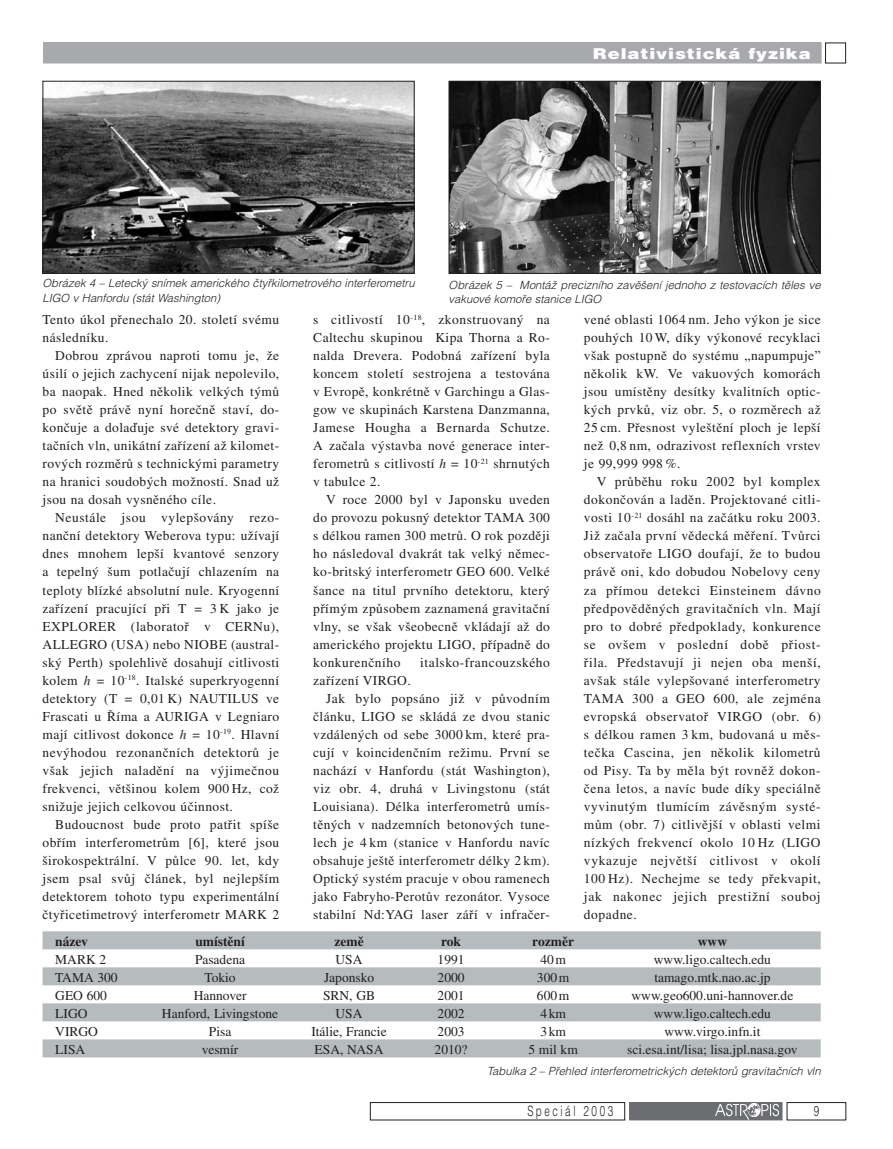
<style>
.page{position:relative;width:893px;height:1149px;background:#fff}
.page>*{position:absolute;margin:0;border:0;box-sizing:border-box;transform-origin:0 0}
.t1{font:900 15px "Helvetica CE";letter-spacing:.05em;color:#fff;scale:1.2 1}
.t2{font:300 14.25px "Helvetica CE";letter-spacing:.25em;color:#231f20;scale:.7 1}
.t3{font:13.5px/18px "Times CE";letter-spacing:.03em;color:#231f20;text-align:justify}
.t4{font:13.5px "Times CE";color:#231f20}
.t5{font:700 13.5px "Times CE";color:#231f20}
.t6{font:italic 300 11.25px/14.2px "Helvetica CE";color:#231f20}
.s1{font-style:italic}
</style>
<div class="page">
<div style="left:44px;top:43px;width:777px;height:20px;background:#a8a9ad"></div>
<div style="left:825px;top:43px;width:21px;height:20px;border:1px solid #231f20"></div>
<div style="left:630px;top:1102px;width:152px;height:17px;background:#6c6d70"></div>
<img style="left:715px;top:1103px;width:64px;height:15px">
<div style="left:787px;top:1101px;width:59px;height:18px;border:1px solid #231f20"></div>
<div style="left:370px;top:1101px;width:255px;height:18px;border:1px solid #231f20"></div>
<svg style="left:43px;top:931px;width:778px;height:126px;fill:#b6bcbe"></svg>
<img style="left:45px;top:83px;width:368px;height:189px">
<div style="left:43px;top:81px;width:372px;height:193px;border:1px solid #231f20"></div>
<img style="left:451px;top:83px;width:368px;height:189px">
<div style="left:449px;top:81px;width:372px;height:193px;border:1px solid #231f20"></div>
<p class="t1" style="left:593px;top:45px;width:183px">Relativistická fyzika</p>
<p class="t6" style="left:43px;top:276px;width:374px">Obrázek 4 – Letecký snímek amerického čtyřkilometrového interferometru<br>LIGO v Hanfordu (stát Washington)</p>
<p class="t6" style="left:449px;top:278px;width:374px">Obrázek 5 – Montáž precizního zavěšení jednoho z testovacích těles ve vakuové komoře stanice LIGO</p>
<p class="t3" style="left:43px;top:310px;width:238px">Tento úkol přenechalo 20. století svému následníku.</p>
<p class="t3" style="left:43px;top:346px;width:238px;text-indent:13px">Dobrou zprávou naproti tomu je, že úsilí o jejich zachycení nijak nepolevilo, ba naopak. Hned několik velkých týmů po světě právě nyní horečně staví, do&shy;končuje a dolaďuje své detektory gravi&shy;tačních vln, unikátní zařízení až kilomet&shy;rových rozměrů s technickými parametry na hranici soudobých možností. Snad už jsou na dosah vysněného cíle.</p>
<p class="t3" style="left:43px;top:508px;width:238px;text-indent:13px">Neustále jsou vylepšovány rezo&shy;nanční detektory Weberova typu: užívají dnes mnohem lepší kvantové senzory a tepelný šum potlačují chlazením na teploty blízké absolutní nule. Kryogenní zařízení pracující při T = 3 K jako je EXPLORER (laboratoř v CERNu), ALLEGRO (USA) nebo NIOBE (austral&shy;ský Perth) spolehlivě dosahují citlivosti kolem <span class="s1">h</span> = 10<sup>-18</sup>. Italské superkryogenní detektory (T = 0,01 K) NAUTILUS ve Frascati u Říma a AURIGA v Legniaro mají citlivost dokonce <span class="s1">h</span> = 10<sup>-19</sup>. Hlavní nevýhodou rezonančních detektorů je však jejich naladění na výjimečnou frekvenci, většinou kolem 900 Hz, což snižuje jejich celkovou účinnost.</p>
<p class="t3" style="left:43px;top:814px;width:238px;text-indent:13px">Budoucnost bude proto patřit spíše obřím interferometrům [6], které jsou širokospektrální. V půlce 90. let, kdy jsem psal svůj článek, byl nejlepším detektorem tohoto typu experimentální čtyřicetimetrový interferometr MARK 2</p>
<p class="t3" style="left:313px;top:310px;width:238px">s citlivostí 10<sup>-18</sup>, zkonstruovaný na Caltechu skupinou Kipa Thorna a Ro&shy;nalda Drevera. Podobná zařízení byla koncem století sestrojena a testována v Evropě, konkrétně v Garchingu a Glas&shy;gow ve skupinách Karstena Danzmanna, Jamese Hougha a Bernarda Schutze.<br>A začala výstavba nové generace inter&shy;ferometrů s citlivostí <span class="s1">h</span> = 10<sup>-21</sup> shrnutých v tabulce 2.</p>
<p class="t3" style="left:313px;top:490px;width:238px;text-indent:13px">V roce 2000 byl v Japonsku uveden do provozu pokusný detektor TAMA 300 s délkou ramen 300 metrů. O rok později ho následoval dvakrát tak velký němec&shy;ko-britský interferometr GEO 600. Velké šance na titul prvního detektoru, který přímým způsobem zaznamená gravitační vlny, se však všeobecně vkládají až do amerického projektu LIGO, případně do konkurenčního</p>
<p class="t3" style="left:420px;top:652px;width:131px">italsko-francouzského</p>
<p class="t3" style="left:313px;top:670px;width:99px">zařízení VIRGO.</p>
<p class="t3" style="left:326px;top:688px;width:225px">Jak bylo popsáno již v původním</p>
<p class="t3" style="left:313px;top:706px;width:238px">článku, LIGO se skládá ze dvou stanic</p>
<p class="t3" style="left:313px;top:724px;width:238px">vzdálených od sebe 3000 km, které pra-</p>
<p class="t3" style="left:313px;top:742px;width:238px">cují v koincidenčním režimu. První se</p>
<p class="t3" style="left:313px;top:760px;width:238px">nachází v Hanfordu (stát Washington),</p>
<p class="t3" style="left:313px;top:778px;width:238px">viz obr. 4, druhá v Livingstonu (stát</p>
<p class="t3" style="left:313px;top:796px;width:238px">Louisiana). Délka interferometrů umís-</p>
<p class="t3" style="left:313px;top:814px;width:238px">těných v nadzemních betonových tune-</p>
<p class="t3" style="left:313px;top:832px;width:238px">lech je 4 km (stanice v Hanfordu navíc</p>
<p class="t3" style="left:313px;top:850px;width:238px">obsahuje ještě interferometr délky 2 km).</p>
<p class="t3" style="left:313px;top:868px;width:238px">Optický systém pracuje v obou ramenech</p>
<p class="t3" style="left:313px;top:886px;width:238px">jako Fabryho-Perotův rezonátor. Vysoce</p>
<p class="t3" style="left:313px;top:904px;width:238px">stabilní Nd:YAG laser září v infračer-</p>
<p class="t3" style="left:584px;top:310px;width:238px">vené oblasti 1064 nm. Jeho výkon je sice pouhých 10 W, díky výkonové recyklaci však postupně do systému „napumpuje” několik kW. Ve vakuových komorách jsou umístěny desítky kvalitních optic&shy;kých prvků, viz obr. 5, o rozměrech až 25 cm. Přesnost vyleštění ploch je lepší než 0,8 nm, odrazivost reflexních vrstev je 99,999 998 %.</p>
<p class="t3" style="left:584px;top:472px;width:238px;text-indent:13px">V průběhu roku 2002 byl komplex dokončován a laděn. Projektované citli&shy;vosti 10<sup>-21</sup> dosáhl na začátku roku 2003.<br>Již začala první vědecká měření. Tvůrci observatoře LIGO doufají, že to budou právě oni, kdo dobudou Nobelovy ceny za přímou detekci Einsteinem dávno předpověděných gravitačních vln. Mají pro to dobré předpoklady, konkurence se ovšem v poslední době přiost&shy;řila. Představují ji nejen oba menší, avšak stále vylepšované interferometry TAMA 300 a GEO 600, ale zejména evropská observatoř VIRGO (obr. 6) s délkou ramen 3 km, budovaná u měs&shy;tečka Cascina, jen několik kilometrů od Pisy. Ta by měla být rovněž dokon&shy;čena letos, a navíc bude díky speciálně vyvinutým tlumícím závěsným systé&shy;mům (obr. 7) citlivější v oblasti velmi nízkých frekvencí okolo 10 Hz (LIGO vykazuje největší citlivost v okolí 100 Hz). Nechejme se tedy překvapit, jak nakonec jejich prestižní souboj dopadne.</p>
<p class="t5" style="left:55px;top:932px;width:34px">název</p>
<p class="t5" style="left:195px;top:932px;width:51px">umístění</p>
<p class="t5" style="left:334px;top:932px;width:31px">země</p>
<p class="t5" style="left:441px;top:932px;width:22px">rok</p>
<p class="t5" style="left:532px;top:932px;width:43px">rozměr</p>
<p class="t5" style="left:698px;top:932px;width:31px">www</p>
<p class="t3" style="left:55px;top:949px;width:52px">MARK 2</p>
<p class="t4" style="left:195px;top:950px;width:52px">Pasadena</p>
<p class="t3" style="left:336px;top:949px;width:28px">USA</p>
<p class="t3" style="left:438px;top:949px;width:28px">1991</p>
<p class="t3" style="left:540px;top:949px;width:27px">40 m</p>
<p class="t4" style="left:654px;top:950px;width:119px">www.ligo.caltech.edu</p>
<p class="t3" style="left:55px;top:967px;width:64px">TAMA 300</p>
<p class="t3" style="left:205px;top:967px;width:33px">Tokio</p>
<p class="t4" style="left:324px;top:968px;width:52px">Japonsko</p>
<p class="t3" style="left:438px;top:967px;width:28px">2000</p>
<p class="t3" style="left:537px;top:967px;width:34px">300 m</p>
<p class="t4" style="left:654px;top:968px;width:118px">tamago.mtk.nao.ac.jp</p>
<p class="t3" style="left:55px;top:985px;width:53px">GEO 600</p>
<p class="t4" style="left:194px;top:986px;width:54px">Hannover</p>
<p class="t3" style="left:323px;top:985px;width:54px">SRN, GB</p>
<p class="t3" style="left:438px;top:985px;width:28px">2001</p>
<p class="t3" style="left:537px;top:985px;width:34px">600 m</p>
<p class="t4" style="left:631px;top:986px;width:163px">www.geo600.uni-hannover.de</p>
<p class="t3" style="left:55px;top:1003px;width:34px">LIGO</p>
<p class="t4" style="left:162px;top:1004px;width:118px">Hanford, Livingstone</p>
<p class="t3" style="left:336px;top:1003px;width:28px">USA</p>
<p class="t3" style="left:438px;top:1003px;width:28px">2002</p>
<p class="t3" style="left:540px;top:1003px;width:27px">4 km</p>
<p class="t4" style="left:654px;top:1004px;width:119px">www.ligo.caltech.edu</p>
<p class="t3" style="left:55px;top:1021px;width:44px">VIRGO</p>
<p class="t3" style="left:209px;top:1021px;width:24px">Pisa</p>
<p class="t4" style="left:311px;top:1022px;width:77px">Itálie, Francie</p>
<p class="t3" style="left:438px;top:1021px;width:28px">2003</p>
<p class="t3" style="left:540px;top:1021px;width:27px">3 km</p>
<p class="t4" style="left:664px;top:1022px;width:97px">www.virgo.infn.it</p>
<p class="t3" style="left:55px;top:1039px;width:31px">LISA</p>
<p class="t3" style="left:202px;top:1039px;width:38px">vesmír</p>
<p class="t3" style="left:315px;top:1039px;width:70px">ESA, NASA</p>
<p class="t3" style="left:435px;top:1039px;width:34px">2010?</p>
<p class="t3" style="left:528px;top:1039px;width:51px">5 mil km</p>
<p class="t4" style="left:627px;top:1040px;width:172px">sci.esa.int/lisa; lisa.jpl.nasa.gov</p>
<p class="t6" style="left:487px;top:1063px;width:335px">Tabulka 2 – Přehled interferometrických detektorů gravitačních vln</p>
<p class="t2" style="left:527px;top:1102px;width:124px">Speciál 2003</p>
<p class="t2" style="left:814px;top:1102px;width:9px">9</p>
</div>
